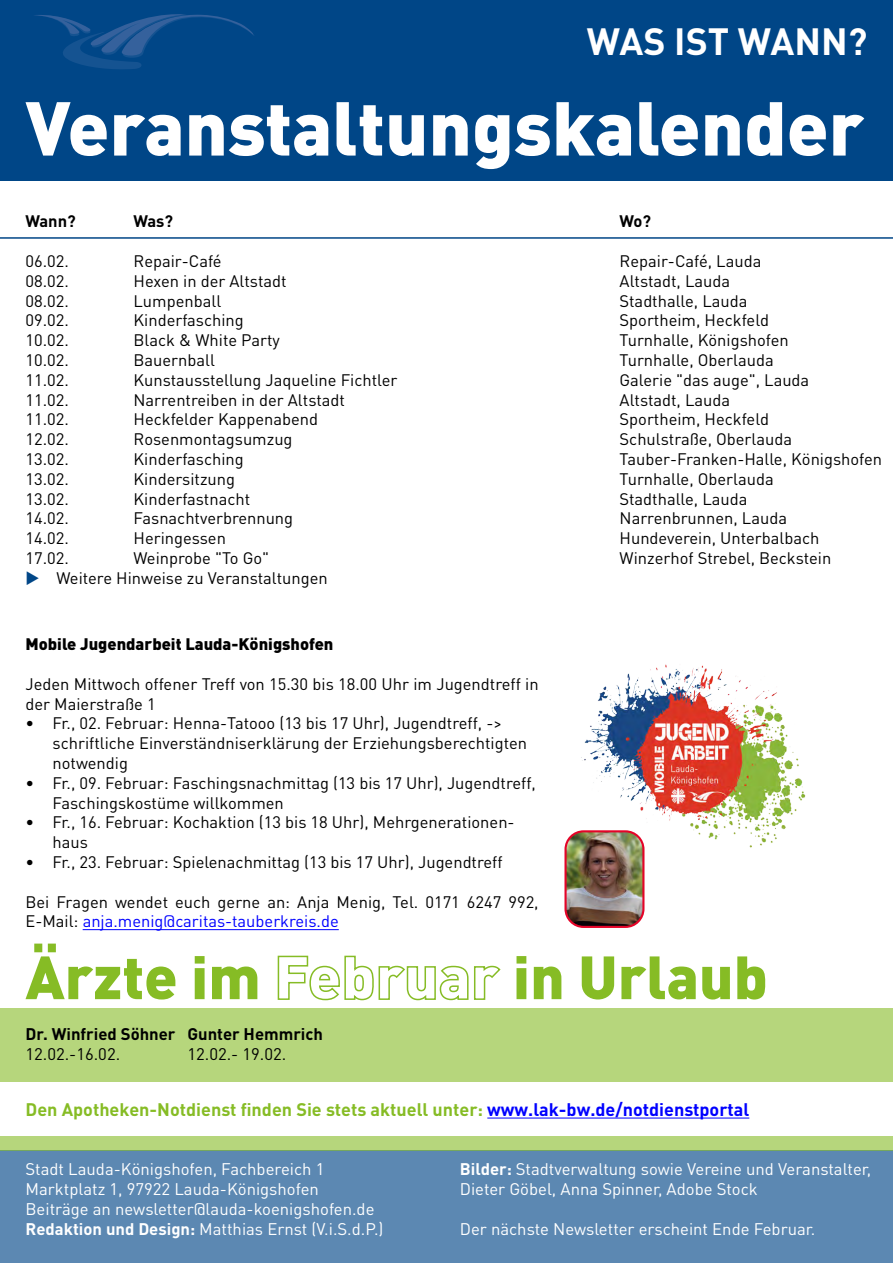
<style>
.page{position:relative;width:893px;height:1263px;background:#fff}
.page>*{position:absolute;margin:0;border:0;box-sizing:border-box;transform-origin:0 0}
.t1{font:900 75px "DIN Pro";color:#fff}
.t2{font:900 60px "DIN Pro";color:#86bc25}
.t3{font:700 37.5px "DIN Pro";color:#fff}
.t4{font:700 18px "DIN Pro";color:#86bc25}
.t5{font:16.65px/20px "DIN Pro";color:#fff}
.t6{font:700 16.65px "DIN Pro";color:#000}
.t7{font:16.65px "DIN Pro";color:#000}
.t8{font:16.5px/19.8px "DIN Pro";color:#000}
.t9{font:900 16.5px "DIN Pro";color:#000}
.t10{font:700 16.5px "DIN Pro";letter-spacing:-.02em;color:#000}
.s1{color:#004687}
.s2{color:#00f}
.s3{font-weight:700}
</style>
<div class="page">
<div style="left:0;top:0;width:893px;height:180px;background:#004687"></div>
<svg style="left:35px;top:14px;width:219px;height:55px"></svg>
<div style="left:0;top:1151px;width:893px;height:112px;background:#5c88b2"></div>
<hr style="left:0;top:237px;width:893px;height:2px;background:#004687">
<img style="left:581px;top:664px;width:225px;height:197px">
<hr style="left:83px;top:929px;width:256px;height:1px;background:#00f">
<div style="left:0;top:1008px;width:893px;height:143px;background:#b6d67c"></div>
<div style="left:0;top:1082px;width:893px;height:53px;background:#fff"></div>
<hr style="left:487px;top:1117px;width:262px;height:1px;background:#00f">
<img style="left:567px;top:831px;width:76px;height:96px">
<div style="left:564px;top:830px;width:80px;height:98px;border:2px solid #e40428;border-radius:18px"></div>
<h3 class="t3" style="left:587px;top:15px;width:282px">WAS IST WANN?</h3>
<h1 class="t1" style="left:26px;top:77px;width:840px">Veranstaltungskalender</h1>
<p class="t10" style="left:26px;top:210px;width:52px">Wann?</p>
<p class="t10" style="left:134px;top:210px;width:41px">Was?</p>
<p class="t10" style="left:620px;top:210px;width:33px">Wo?</p>
<p class="t8" style="left:26px;top:250px;width:45px">06.02.</p>
<p class="t8" style="left:134px;top:250px;width:90px">Repair-Café</p>
<p class="t8" style="left:620px;top:250px;width:143px">Repair-Café, Lauda</p>
<p class="t8" style="left:26px;top:270px;width:45px">08.02.</p>
<p class="t8" style="left:134px;top:270px;width:154px">Hexen in der Altstadt</p>
<p class="t8" style="left:620px;top:270px;width:112px">Altstadt, Lauda</p>
<p class="t8" style="left:26px;top:290px;width:45px">08.02.</p>
<p class="t8" style="left:134px;top:290px;width:89px">Lumpenball</p>
<p class="t8" style="left:620px;top:290px;width:129px">Stadthalle, Lauda</p>
<p class="t8" style="left:26px;top:310px;width:45px">09.02.</p>
<p class="t8" style="left:134px;top:310px;width:112px">Kinderfasching</p>
<p class="t8" style="left:620px;top:310px;width:151px">Sportheim, Heckfeld</p>
<p class="t8" style="left:26px;top:330px;width:45px">10.02.</p>
<p class="t8" style="left:134px;top:330px;width:148px">Black &amp; White Party</p>
<p class="t8" style="left:620px;top:330px;width:171px">Turnhalle, Königshofen</p>
<p class="t8" style="left:26px;top:349px;width:45px">10.02.</p>
<p class="t8" style="left:134px;top:349px;width:83px">Bauernball</p>
<p class="t8" style="left:620px;top:349px;width:156px">Turnhalle, Oberlauda</p>
<p class="t8" style="left:26px;top:369px;width:45px">11.02.</p>
<p class="t8" style="left:134px;top:369px;width:265px">Kunstausstellung Jaqueline Fichtler</p>
<p class="t8" style="left:620px;top:369px;width:191px">Galerie "das auge", Lauda</p>
<p class="t8" style="left:26px;top:389px;width:45px">11.02.</p>
<p class="t8" style="left:134px;top:389px;width:213px">Narrentreiben in der Altstadt</p>
<p class="t8" style="left:620px;top:389px;width:112px">Altstadt, Lauda</p>
<p class="t8" style="left:26px;top:409px;width:45px">11.02.</p>
<p class="t8" style="left:134px;top:409px;width:186px">Heckfelder Kappenabend</p>
<p class="t8" style="left:620px;top:409px;width:151px">Sportheim, Heckfeld</p>
<p class="t8" style="left:26px;top:429px;width:45px">12.02.</p>
<p class="t8" style="left:134px;top:429px;width:161px">Rosenmontagsumzug</p>
<p class="t8" style="left:620px;top:429px;width:174px">Schulstraße, Oberlauda</p>
<p class="t8" style="left:26px;top:448px;width:45px">13.02.</p>
<p class="t8" style="left:134px;top:448px;width:112px">Kinderfasching</p>
<p class="t8" style="left:620px;top:448px;width:264px">Tauber-Franken-Halle, Königshofen</p>
<p class="t8" style="left:26px;top:468px;width:45px">13.02.</p>
<p class="t8" style="left:134px;top:468px;width:103px">Kindersitzung</p>
<p class="t8" style="left:620px;top:468px;width:156px">Turnhalle, Oberlauda</p>
<p class="t8" style="left:26px;top:488px;width:45px">13.02.</p>
<p class="t8" style="left:134px;top:488px;width:118px">Kinderfastnacht</p>
<p class="t8" style="left:620px;top:488px;width:129px">Stadthalle, Lauda</p>
<p class="t8" style="left:26px;top:508px;width:45px">14.02.</p>
<p class="t8" style="left:134px;top:508px;width:161px">Fasnachtverbrennung</p>
<p class="t8" style="left:620px;top:508px;width:169px">Narrenbrunnen, Lauda</p>
<p class="t8" style="left:26px;top:528px;width:45px">14.02.</p>
<p class="t8" style="left:134px;top:528px;width:94px">Heringessen</p>
<p class="t8" style="left:620px;top:528px;width:201px">Hundeverein, Unterbalbach</p>
<p class="t8" style="left:26px;top:547px;width:45px">17.02.</p>
<p class="t8" style="left:134px;top:547px;width:137px">Weinprobe "To Go"</p>
<p class="t8" style="left:620px;top:547px;width:213px">Winzerhof Strebel, Beckstein</p>
<p class="t8" style="left:26px;top:567px;width:304px"><span class="s1">◆</span> Weitere Hinweise zu Veranstaltungen</p>
<p class="t9" style="left:26px;top:633px;width:310px">Mobile Jugendarbeit Lauda-Königshofen</p>
<p class="t8" style="left:26px;top:673px;width:515px">Jeden Mittwoch offener Treff von 15.30 bis 18.00 Uhr im Jugendtreff in der Maierstraße 1</p>
<p class="t8" style="left:53px;top:713px;width:476px;text-indent:-27px">• Fr., 02. Februar: Henna-Tatooo (13 bis 17 Uhr), Jugendtreff, -&gt; schriftliche Einverständniserklärung der Erziehungsberechtigten notwendig</p>
<p class="t8" style="left:53px;top:772px;width:485px;text-indent:-27px">• Fr., 09. Februar: Faschingsnachmittag (13 bis 17 Uhr), Jugendtreff,<br>Faschingskostüme willkommen</p>
<p class="t8" style="left:53px;top:812px;width:464px;text-indent:-27px">• Fr., 16. Februar: Kochaktion (13 bis 18 Uhr), Mehrgenerationen&shy;haus</p>
<p class="t8" style="left:26px;top:851px;width:479px">• Fr., 23. Februar: Spielenachmittag (13 bis 17 Uhr), Jugendtreff</p>
<p class="t8" style="left:26px;top:891px;width:515px">Bei Fragen wendet euch gerne an: Anja Menig, Tel. 0171 6247 992,<br>E-Mail: <span class="s2">anja.menig@caritas-tauberkreis.de</span></p>
<h2 class="t2" style="left:26px;top:937px;width:744px">Ärzte im Februar in Urlaub</h2>
<p class="t6" style="left:26px;top:1023px;width:299px">Dr. Winfried Söhner Gunter Hemmrich</p>
<p class="t7" style="left:26px;top:1043px;width:96px">12.02.-16.02.</p>
<p class="t7" style="left:188px;top:1043px;width:100px">12.02.- 19.02.</p>
<p class="t4" style="left:26px;top:1097px;width:725px">Den Apotheken-Notdienst finden Sie stets aktuell unter: <span class="s2">www.lak-bw.de/notdienstportal</span></p>
<p class="t5" style="left:26px;top:1159px;width:359px">Stadt Lauda-Königshofen, Fachbereich 1<br>Marktplatz 1, 97922 Lauda-Königshofen Beiträge an newsletter@lauda-koenigshofen.de <span class="s3">Redaktion und Design:</span> Matthias Ernst (V.i.S.d.P.)</p>
<p class="t5" style="left:460px;top:1159px;width:413px"><span class="s3">Bilder:</span> Stadtverwaltung sowie Vereine und Veranstalter,<br>Dieter Göbel, Anna Spinner, Adobe Stock</p>
<p class="t5" style="left:460px;top:1219px;width:357px">Der nächste Newsletter erscheint Ende Februar.</p>
</div>
